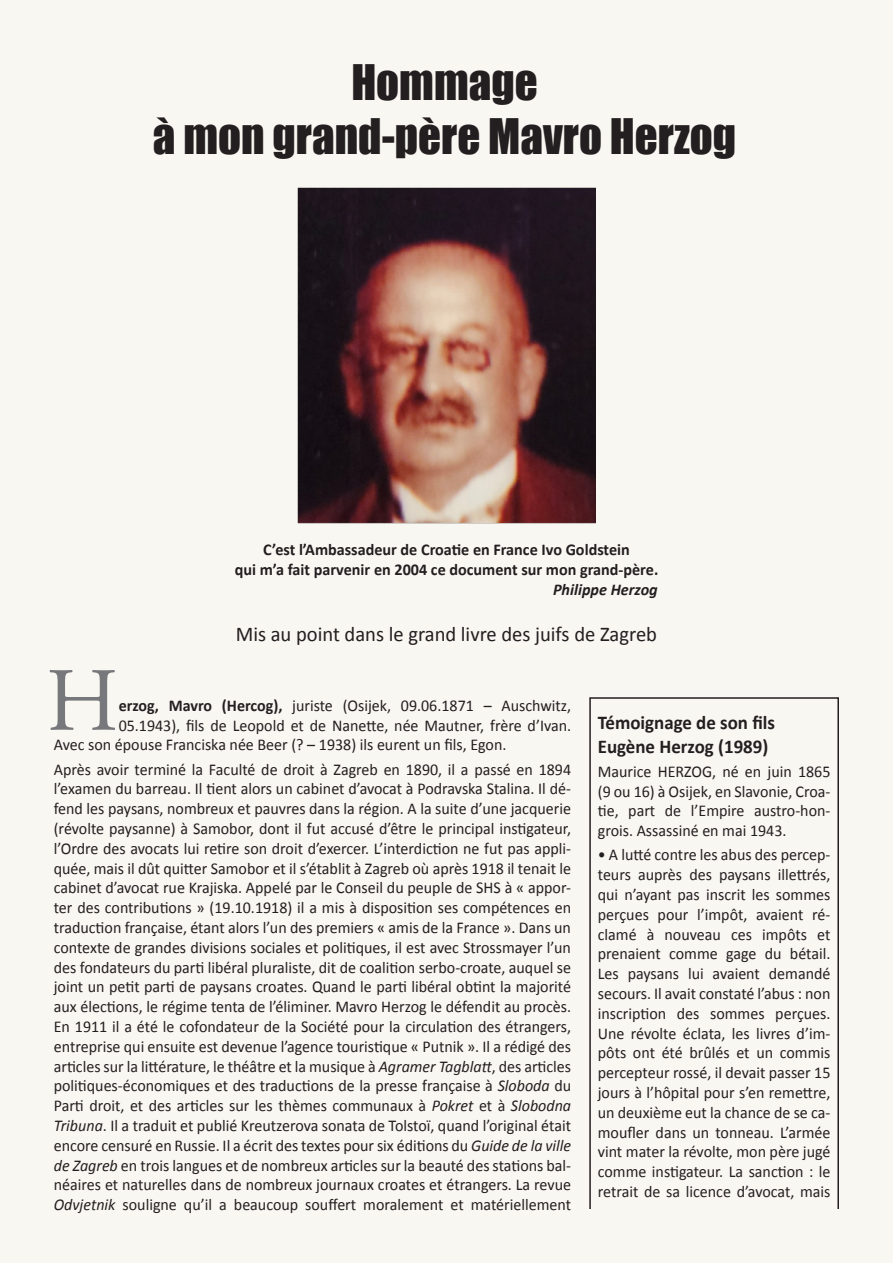
<style>
.page{position:relative;width:893px;height:1263px;background:#f9f7f2}
.page>*{position:absolute;margin:0;border:0;box-sizing:border-box;transform-origin:0 0}
.t1{font:90px "Adobe Garamond Pro";color:#76787b}
.t2{font:45px/54px "Impact";color:#231f20;text-align:center}
.t3{font:21px "Calibri";color:#231f20}
.t4{font:700 19.5px/23.4px "Calibri";color:#231f20}
.t5{font:16.5px/19.8px "Calibri";color:#231f20;text-align:justify}
.t6{font:700 16.5px/19.8px "Calibri";color:#231f20;text-align:center}
.t7{font:italic 700 16.5px "Calibri";color:#231f20}
.s1{font-weight:700}
.s2{font-style:italic}
</style>
<div class="page">
<img style="left:298px;top:187px;width:298px;height:336px">
<div style="left:589px;top:697px;width:250px;height:521px;border:2px solid #231f20"></div>
<div style="left:584px;top:1209px;width:261px;height:20px;background:#f9f7f2"></div>
<p class="t2" style="left:153px;top:54px;width:585px">Hommage<br>à mon grand-père Mavro Herzog</p>
<p class="t6" style="left:235px;top:539px;width:425px">C’est l’Ambassadeur de Croatie en France Ivo Goldstein<br>qui m’a fait parvenir en 2004 ce document sur mon grand-père.</p>
<p class="t7" style="left:553px;top:579px;width:106px">Philippe Herzog</p>
<p class="t3" style="left:236px;top:621px;width:423px">Mis au point dans le grand livre des juifs de Zagreb</p>
<p class="t1" style="left:46px;top:647px;width:74px">H</p>
<p class="t5" style="left:119px;top:695px;width:454px"><span class="s1">erzog, Mavro (Hercog),</span> juriste (Osijek, 09.06.1871 – Auschwitz,</p>
<p class="t5" style="left:119px;top:714px;width:454px">05.1943), fils de Leopold et de Nanette, née Mautner, frère d’Ivan.</p>
<p class="t5" style="left:54px;top:734px;width:454px">Avec son épouse Franciska née Beer (? – 1938) ils eurent un fils, Egon.</p>
<p class="t5" style="left:54px;top:758px;width:519px">Après avoir terminé la Faculté de droit à Zagreb en 1890, il a passé en 1894 l’examen du barreau. Il tient alors un cabinet d’avocat à Podravska Stalina. Il dé&shy;fend les paysans, nombreux et pauvres dans la région. A la suite d’une jacquerie (révolte paysanne) à Samobor, dont il fut accusé d’être le principal instigateur, l’Ordre des avocats lui retire son droit d’exercer. L’interdiction ne fut pas appli&shy;quée, mais il dût quitter Samobor et il s’établit à Zagreb où après 1918 il tenait le cabinet d’avocat rue Krajiska. Appelé par le Conseil du peuple de SHS à « appor&shy;ter des contributions » (19.10.1918) il a mis à disposition ses compétences en traduction française, étant alors l’un des premiers « amis de la France ». Dans un contexte de grandes divisions sociales et politiques, il est avec Strossmayer l’un des fondateurs du parti libéral pluraliste, dit de coalition serbo-croate, auquel se joint un petit parti de paysans croates. Quand le parti libéral obtint la majorité aux élections, le régime tenta de l’éliminer. Mavro Herzog le défendit au procès.<br>En 1911 il a été le cofondateur de la Société pour la circulation des étrangers, entreprise qui ensuite est devenue l’agence touristique « Putnik ». Il a rédigé des articles sur la littérature, le théâtre et la musique à <span class="s2">Agramer Tagblatt</span>, des articles politiques-économiques et des traductions de la presse française à <span class="s2">Sloboda</span> du Parti droit, et des articles sur les thèmes communaux à <span class="s2">Pokret</span> et à <span class="s2">Slobodna Tribuna</span>. Il a traduit et publié Kreutzerova sonata de Tolstoï, quand l’original était encore censuré en Russie. Il a écrit des textes pour six éditions du <span class="s2">Guide de la ville de Zagreb</span> en trois langues et de nombreux articles sur la beauté des stations bal&shy;néaires et naturelles dans de nombreux journaux croates et étrangers. La revue <span class="s2">Odvjetnik</span> souligne qu’il a beaucoup souffert moralement et matériellement</p>
<p class="t4" style="left:598px;top:710px;width:179px">Témoignage de son fils<br>Eugène Herzog (1989)</p>
<p class="t5" style="left:598px;top:761px;width:234px">Maurice HERZOG, né en juin 1865 (9 ou 16) à Osijek, en Slavonie, Croa&shy;tie, part de l’Empire austro-hon&shy;grois. Assassiné en mai 1943.</p>
<p class="t5" style="left:598px;top:844px;width:234px">• A lutté contre les abus des percep&shy;teurs auprès des paysans illettrés, qui n’ayant pas inscrit les sommes perçues pour l’impôt, avaient ré&shy;clamé à nouveau ces impôts et prenaient comme gage du bétail.<br>Les paysans lui avaient demandé secours. Il avait constaté l’abus : non inscription des sommes perçues.<br>Une révolte éclata, les livres d’im&shy;pôts ont été brûlés et un commis percepteur rossé, il devait passer 15 jours à l’hôpital pour s’en remettre, un deuxième eut la chance de se ca&shy;moufler dans un tonneau. L’armée vint mater la révolte, mon père jugé comme instigateur. La sanction : le retrait de sa licence d’avocat, mais</p>
</div>
